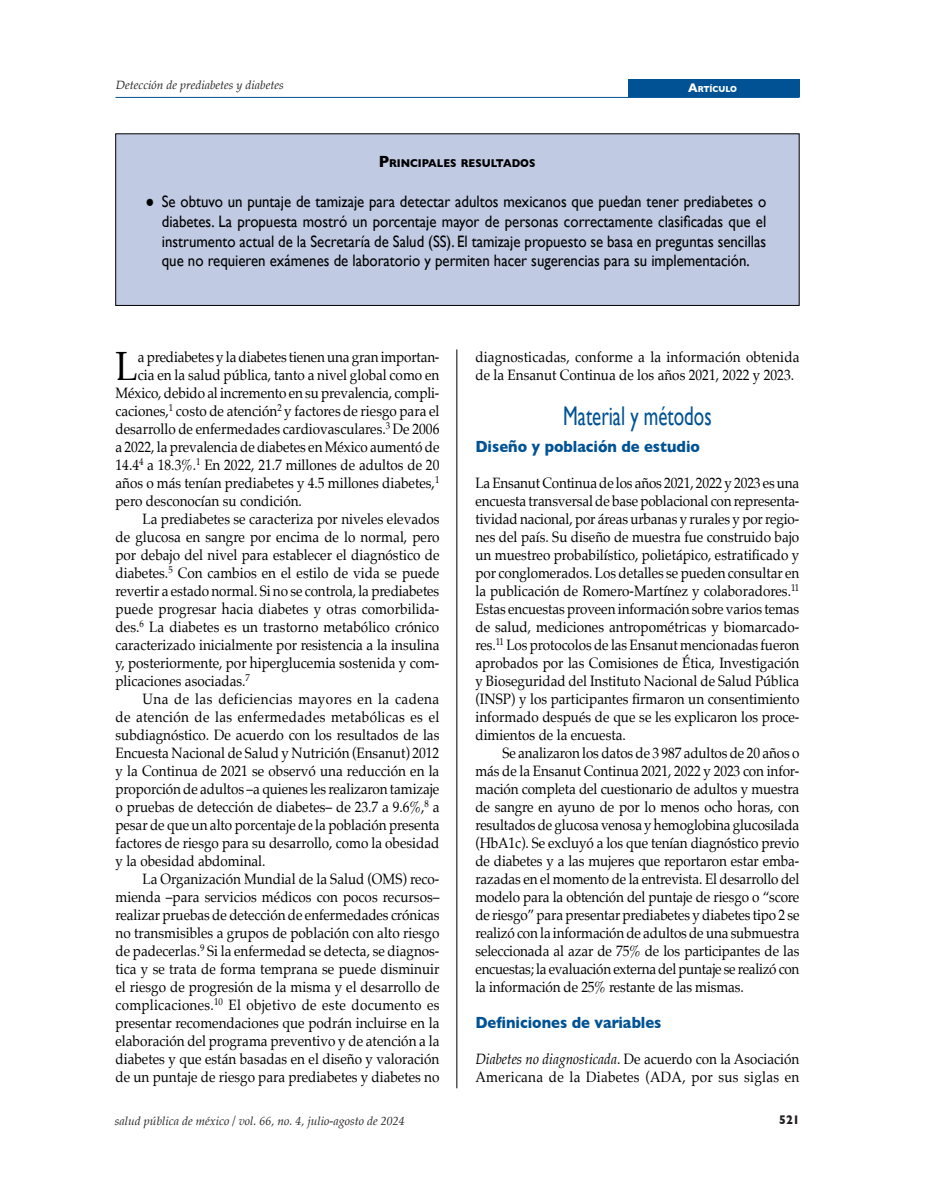
<style>
.page{position:relative;width:944px;height:1200px;background:#fff}
.page>*{position:absolute;margin:0;border:0;box-sizing:border-box;transform-origin:0 0}
.PRIMER_PARRAFO{font:40.8px "Palatino";color:#000;scale:.9 1}
.NIVEL_1{font:27px "Gill Sans";color:#005294;scale:.7 1}
.CUADROS{font:16.5px/19.8px "Gill Sans";color:#000;text-align:justify;scale:.9 1}
.NIVEL_2{font:700 16.5px "Gill Sans";color:#005294;scale:.9 1}
.TEXTO_2{font:15px/18px "Palatino";color:#000;text-align:justify;scale:.9 1}
.TEXTO{font:15px/18px "Palatino";color:#000;text-align:justify;scale:.9 1}
.PRIMER_PARRAFO-2{font:15px "Palatino";color:#000;scale:.9 1}
.TEXTO-2{font:15px/18px "Palatino";letter-spacing:.02em;color:#000;scale:.9 1}
.t1{font:700 12.75px "Gill Sans";color:#231f20;scale:.9 1}
.t2{font:italic 12px "Palatino";color:#231f20}
.TIT_CUADRO{font:700 11.55px "Gill Sans";color:#000;scale:.9 1}
.t3{font:700 8.85px "Gill Sans";color:#fff;scale:.9 1}
.s1{font-size:12.75px}
.s2{font-size:16.5px}
.s3{font-family:"Palatino"}
.s4{font-style:italic}
</style>
<div class="page">
<div style="left:627px;top:80px;width:172px;height:17px;background:#005294"></div>
<hr style="left:116px;top:97px;width:684px;height:1px;background:#005294">
<div style="left:116px;top:134px;width:683px;height:171px;background:#c0cae2"></div>
<hr style="left:457px;top:349px;width:1px;height:739px;background:#000">
<p class="t2" style="left:116px;top:75px;width:170px">Detección de prediabetes y diabetes</p>
<p class="t3" style="left:688px;top:82px;width:56px"><span class="s1">A</span>RTÍCULO</p>
<p class="TIT_CUADRO" style="left:379px;top:154px;width:176px"><span class="s2">P</span>RINCIPALES RESULTADOS</p>
<p class="CUADROS" style="left:162px;top:191px;width:673px;text-indent:-16px"><span class="s3">●</span> Se obtuvo un puntaje de tamizaje para detectar adultos mexicanos que puedan tener prediabetes o diabetes. La propuesta mostró un porcentaje mayor de personas correctamente clasificadas que el instrumento actual de la Secretaría de Salud (SS). El tamizaje propuesto se basa en preguntas sencillas que no requieren exámenes de laboratorio y permiten hacer sugerencias para su implementación.</p>
<p class="PRIMER_PARRAFO" style="left:116px;top:332px;width:26px">L</p>
<p class="PRIMER_PARRAFO-2" style="left:138px;top:344px;width:337px">a prediabetes y la diabetes tienen una gran importan-</p>
<p class="PRIMER_PARRAFO-2" style="left:138px;top:362px;width:337px">cia en la salud pública, tanto a nivel global como en</p>
<p class="PRIMER_PARRAFO-2" style="left:116px;top:380px;width:361px">México, debido al incremento en su prevalencia, compli-</p>
<p class="PRIMER_PARRAFO-2" style="left:116px;top:398px;width:361px">caciones,<sup>1</sup> costo de atención<sup>2</sup> y factores de riesgo para el</p>
<p class="PRIMER_PARRAFO-2" style="left:116px;top:416px;width:361px">desarrollo de enfermedades cardiovasculares.<sup>3</sup> De 2006</p>
<p class="PRIMER_PARRAFO-2" style="left:116px;top:434px;width:362px">a 2022, la prevalencia de diabetes en México aumentó de</p>
<p class="PRIMER_PARRAFO-2" style="left:116px;top:452px;width:361px">14.4<sup>4</sup> a 18.3%.<sup>1</sup> En 2022, 21.7 millones de adultos de 20</p>
<p class="PRIMER_PARRAFO-2" style="left:116px;top:470px;width:361px">años o más tenían prediabetes y 4.5 millones diabetes,<sup>1</sup></p>
<p class="PRIMER_PARRAFO-2" style="left:116px;top:488px;width:209px">pero desconocían su condición.</p>
<p class="TEXTO_2" style="left:116px;top:509px;width:362px;text-indent:27px">La prediabetes se caracteriza por niveles elevados de glucosa en sangre por encima de lo normal, pero por debajo del nivel para establecer el diagnóstico de diabetes.<sup>5</sup> Con cambios en el estilo de vida se puede revertir a estado normal. Si no se controla, la prediabetes puede progresar hacia diabetes y otras comorbilida&shy;des.<sup>6</sup> La diabetes es un trastorno metabólico crónico caracterizado inicialmente por resistencia a la insulina y, posteriormente, por hiperglucemia sostenida y com&shy;plicaciones asociadas.<sup>7</sup></p>
<p class="TEXTO_2" style="left:116px;top:689px;width:362px;text-indent:27px">Una de las deficiencias mayores en la cadena de atención de las enfermedades metabólicas es el subdiagnóstico. De acuerdo con los resultados de las Encuesta Nacional de Salud y Nutrición (Ensanut) 2012 y la Continua de 2021 se observó una reducción en la proporción de adultos –a quienes les realizaron tamizaje o pruebas de detección de diabetes– de 23.7 a 9.6%,<sup>8</sup> a pesar de que un alto porcentaje de la población presenta factores de riesgo para su desarrollo, como la obesidad y la obesidad abdominal.</p>
<p class="TEXTO_2" style="left:116px;top:869px;width:362px;text-indent:27px">La Organización Mundial de la Salud (OMS) reco&shy;mienda –para servicios médicos con pocos recursos– realizar pruebas de detección de enfermedades crónicas no transmisibles a grupos de población con alto riesgo de padecerlas.<sup>9</sup> Si la enfermedad se detecta, se diagnos&shy;tica y se trata de forma temprana se puede disminuir el riesgo de progresión de la misma y el desarrollo de complicaciones.<sup>10</sup> El objetivo de este documento es presentar recomendaciones que podrán incluirse en la elaboración del programa preventivo y de atención a la diabetes y que están basadas en el diseño y valoración de un puntaje de riesgo para prediabetes y diabetes no</p>
<p class="TEXTO_2" style="left:475px;top:347px;width:362px">diagnosticadas, conforme a la información obtenida de la Ensanut Continua de los años 2021, 2022 y 2023.</p>
<p class="NIVEL_1" style="left:563px;top:400px;width:214px">Material y métodos</p>
<p class="NIVEL_2" style="left:475px;top:433px;width:251px">Diseño y población de estudio</p>
<p class="TEXTO" style="left:475px;top:473px;width:362px">La Ensanut Continua de los años 2021, 2022 y 2023 es una encuesta transversal de base poblacional con representa&shy;tividad nacional, por áreas urbanas y rurales y por regio&shy;nes del país. Su diseño de muestra fue construido bajo un muestreo probabilístico, polietápico, estratificado y por conglomerados. Los detalles se pueden consultar en la publicación de Romero-Martínez y colaboradores.<sup>11<br></sup>Estas encuestas proveen información sobre varios temas de salud, mediciones antropométricas y biomarcado&shy;res.<sup>11</sup> Los protocolos de las Ensanut mencionadas fueron aprobados por las Comisiones de Ética, Investigación y Bioseguridad del Instituto Nacional de Salud Pública (INSP) y los participantes firmaron un consentimiento informado después de que se les explicaron los proce&shy;dimientos de la encuesta.</p>
<p class="TEXTO_2" style="left:475px;top:743px;width:362px;text-indent:27px">Se analizaron los datos de 3 987 adultos de 20 años o más de la Ensanut Continua 2021, 2022 y 2023 con infor&shy;mación completa del cuestionario de adultos y muestra de sangre en ayuno de por lo menos ocho horas, con resultados de glucosa venosa y hemoglobina glucosilada (HbA1c). Se excluyó a los que tenían diagnóstico previo de diabetes y a las mujeres que reportaron estar emba&shy;razadas en el momento de la entrevista. El desarrollo del modelo para la obtención del puntaje de riesgo o “score de riesgo” para presentar prediabetes y diabetes tipo 2 se realizó con la información de adultos de una submuestra seleccionada al azar de 75% de los participantes de las encuestas; la evaluación externa del puntaje se realizó con la información de 25% restante de las mismas.</p>
<p class="NIVEL_2" style="left:475px;top:1009px;width:208px">Definiciones de variables</p>
<p class="TEXTO-2" style="left:475px;top:1049px;width:361px"><span class="s4">Diabetes no diagnosticada</span>. De acuerdo con la Asociación<br>Americana de la Diabetes (ADA, por sus siglas en</p>
<p class="t2" style="left:115px;top:1110px;width:291px">salud pública de méxico / vol. 66, no. 4, julio-agosto de 2024</p>
<p class="t1" style="left:779px;top:1109px;width:24px">521</p>
</div>
